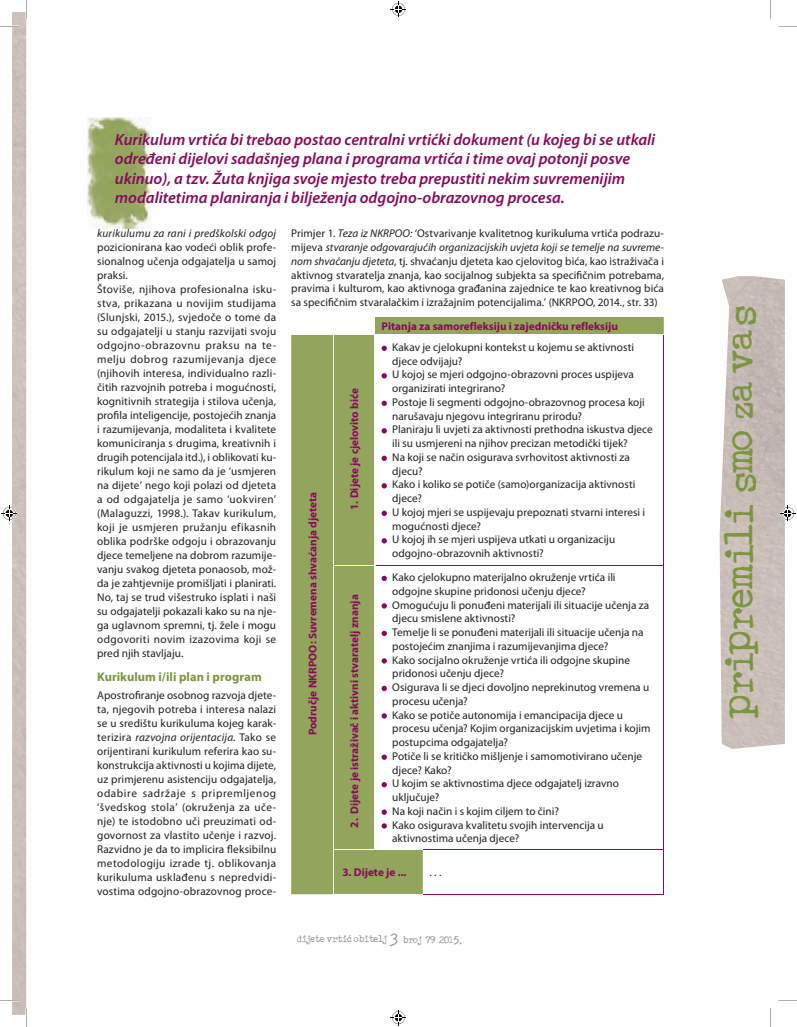
<style>
.page{position:relative;width:797px;height:1027px;background:#fff}
.page>*{position:absolute;margin:0;border:0;box-sizing:border-box;transform-origin:0 0}
.t1{font:31.25px "ACOUSTICBASSV";color:#7b9540}
.t2{font:italic 600 16.25px/19.5px "Myriad Pro";color:#880a5b}
.t3{font:700 12.5px "Myriad Pro";letter-spacing:.005em;color:#7b9540}
.t4{font:11.25px/14px "Myriad Pro";letter-spacing:.005em;color:#231f20}
.t5{font:700 11.25px "Myriad Pro";color:#880a5b}
.t6{font:italic 11.25px "Myriad Pro";letter-spacing:.015em;color:#231f20}
.t7{font:7.5px "ACOUSTICBASSV";color:#939598}
.s1{font-style:italic}
.s2{font-size:12.5px}
</style>
<div class="page">
<img style="left:719px;top:276px;width:66px;height:473px">
<img style="left:88px;top:117px;width:63px;height:111px">
<svg style="left:291px;top:317px;width:372px;height:577px"></svg>
<svg style="left:333px;top:317px;width:1px;height:17px"></svg>
<svg style="left:374px;top:317px;width:1px;height:17px"></svg>
<hr style="left:291px;top:334px;width:42px;height:1px;background:#fff">
<hr style="left:333px;top:334px;width:42px;height:1px;background:#fff">
<hr style="left:375px;top:334px;width:48px;height:1px;background:#fff">
<hr style="left:374px;top:335px;width:1px;height:230px;background:#fff">
<hr style="left:423px;top:334px;width:241px;height:1px;background:#fff">
<hr style="left:374px;top:565px;width:1px;height:285px;background:#fff">
<hr style="left:663px;top:335px;width:1px;height:230px;background:#880a5b">
<hr style="left:375px;top:565px;width:48px;height:1px;background:#880a5b">
<hr style="left:423px;top:565px;width:241px;height:1px;background:#880a5b">
<hr style="left:663px;top:565px;width:1px;height:285px;background:#880a5b">
<hr style="left:423px;top:850px;width:241px;height:1px;background:#880a5b">
<hr style="left:663px;top:850px;width:1px;height:44px;background:#880a5b">
<hr style="left:423px;top:894px;width:241px;height:1px;background:#880a5b">
<hr style="left:333px;top:335px;width:1px;height:230px;background:#fff">
<hr style="left:333px;top:565px;width:42px;height:1px;background:#fff">
<hr style="left:333px;top:565px;width:1px;height:285px;background:#fff">
<hr style="left:333px;top:850px;width:42px;height:1px;background:#fff">
<hr style="left:333px;top:850px;width:1px;height:44px;background:#fff">
<hr style="left:375px;top:850px;width:48px;height:1px;background:#fff">
<svg style="left:381px;top:346px;width:6px;height:5px"></svg>
<svg style="left:381px;top:373px;width:6px;height:5px"></svg>
<svg style="left:381px;top:401px;width:6px;height:5px"></svg>
<svg style="left:381px;top:428px;width:6px;height:5px"></svg>
<svg style="left:381px;top:456px;width:6px;height:5px"></svg>
<svg style="left:381px;top:483px;width:6px;height:5px"></svg>
<svg style="left:381px;top:511px;width:6px;height:5px"></svg>
<svg style="left:381px;top:538px;width:6px;height:5px"></svg>
<svg style="left:381px;top:576px;width:6px;height:5px"></svg>
<svg style="left:381px;top:603px;width:6px;height:6px"></svg>
<svg style="left:381px;top:631px;width:6px;height:5px"></svg>
<svg style="left:381px;top:658px;width:6px;height:6px"></svg>
<svg style="left:381px;top:686px;width:6px;height:5px"></svg>
<svg style="left:381px;top:713px;width:6px;height:6px"></svg>
<svg style="left:381px;top:754px;width:6px;height:6px"></svg>
<svg style="left:381px;top:782px;width:6px;height:5px"></svg>
<svg style="left:381px;top:809px;width:6px;height:6px"></svg>
<svg style="left:381px;top:823px;width:6px;height:6px"></svg>
<svg style="left:770px;top:0;width:1px;height:19px"></svg>
<svg style="left:778px;top:26px;width:19px;height:1px"></svg>
<svg style="left:778px;top:1000px;width:19px;height:1px"></svg>
<svg style="left:770px;top:1008px;width:1px;height:19px"></svg>
<svg style="left:391px;top:2px;width:15px;height:15px"></svg>
<svg style="left:391px;top:1010px;width:15px;height:15px"></svg>
<svg style="left:0;top:0;width:27px;height:1027px"></svg>
<svg style="left:780px;top:506px;width:15px;height:15px"></svg>
<p class="t2" style="left:115px;top:130px;width:542px">Kurikulum vrtića bi trebao postao centralni vrtićki dokument (u kojeg bi se utkali određeni dijelovi sadašnjeg plana i programa vrtića i time ovaj potonji posve ukinuo), a tzv. Žuta knjiga svoje mjesto treba prepustiti nekim suvremenijim modalitetima planiranja i bilježenja odgojno-obrazovnog procesa.</p>
<p class="t4" style="left:291px;top:227px;width:374px;text-align:justify">Primjer 1. <span class="s1">Teza iz NKRPOO:</span> ‘Ostvarivanje kvalitetnog kurikuluma vrtića podrazu&shy;mijeva <span class="s1">stvaranje odgovarajućih organizacijskih uvjeta koji se temelje na suvreme&shy;nom shvaćanju djeteta</span>, tj. shvaćanju djeteta kao cjelovitog bića, kao istraživača i aktivnog stvaratelja znanja, kao socijalnog subjekta sa specifičnim potrebama, pravima i kulturom, kao aktivnoga građanina zajednice te kao kreativnog bića sa specifičnim stvaralačkim i izražajnim potencijalima.’ (NKRPOO, 2014., str. 33)</p>
<p class="t5" style="left:381px;top:319px;width:238px">Pitanja za samorefleksiju i zajedničku refleksiju</p>
<p class="t6" style="left:97px;top:226px;width:180px">kurikulumu za rani i predškolski odgoj</p>
<p class="t4" style="left:97px;top:240px;width:181px">pozicionirana kao vodeći oblik profe&shy;sionalnog učenja odgajatelja u samoj praksi.<br>Štoviše, njihova profesionalna isku&shy;stva, prikazana u novijim studijama (Slunjski, 2015.), svjedoče o tome da su odgajatelji u stanju razvijati svoju odgojno-obrazovnu praksu na te&shy;melju dobrog razumijevanja djece (njihovih interesa, individualno razli&shy;čitih razvojnih potreba i mogućnosti, kognitivnih strategija i stilova učenja, profila inteligencije, postojećih znanja i razumijevanja, modaliteta i kvalitete komuniciranja s drugima, kreativnih i drugih potencijala itd.), i oblikovati ku&shy;rikulum koji ne samo da je ‘usmjeren na dijete’ nego koji polazi od djeteta a od odgajatelja je samo ‘uokviren’ (Malaguzzi, 1998.). Takav kurikulum, koji je usmjeren pružanju efikasnih oblika podrške odgoju i obrazovanju djece temeljene na dobrom razumije&shy;vanju svakog djeteta ponaosob, mož&shy;da je zahtjevnije promišljati i planirati.<br>No, taj se trud višestruko isplati i naši su odgajatelji pokazali kako su na nje&shy;ga uglavnom spremni, tj. žele i mogu odgovoriti novim izazovima koji se pred njih stavljaju.</p>
<p class="t3" style="left:97px;top:669px;width:166px">Kurikulum i/ili plan i program</p>
<p class="t4" style="left:97px;top:688px;width:180px;text-align:justify">Apostrofiranje osobnog razvoja djete&shy;ta, njegovih potreba i interesa nalazi se u središtu kurikuluma kojeg karak&shy;terizira <span class="s1">razvojna orijentacija.</span> Tako se orijentirani kurikulum referira kao su&shy;konstrukcija aktivnosti u kojima dijete, uz primjerenu asistenciju odgajatelja, odabire sadržaje s pripremljenog ‘švedskog stola’ (okruženja za uče&shy;nje) te istodobno uči preuzimati od&shy;govornost za vlastito učenje i razvoj.<br>Razvidno je da to implicira fleksibilnu metodologiju izrade tj. oblikovanja kurikuluma usklađenu s nepredvidi&shy;vostima odgojno-obrazovnog proce-</p>
<p class="t4" style="left:392px;top:341px;width:262px">Kakav je cjelokupni kontekst u kojemu se aktivnosti djece odvijaju?<br>U kojoj se mjeri odgojno-obrazovni proces uspijeva organizirati integrirano?<br>Postoje li segmenti odgojno-obrazovnog procesa koji narušavaju njegovu integriranu prirodu?<br>Planiraju li uvjeti za aktivnosti prethodna iskustva djece ili su usmjereni na njihov precizan metodički tijek?<br>Na koji se način osigurava svrhovitost aktivnosti za djecu?<br>Kako i koliko se potiče (samo)organizacija aktivnosti djece?<br>U kojoj mjeri se uspijevaju prepoznati stvarni interesi i mogućnosti djece?<br>U kojoj ih se mjeri uspijeva utkati u organizaciju odgojno-obrazovnih aktivnosti?</p>
<p class="t5" style="left:347px;top:510px;width:123px;rotate:-90deg">1. Dijete je cjelovito biće</p>
<p class="t5" style="left:305px;top:735px;width:245px;rotate:-90deg">Područje NKRPOO: Suvremena shvaćanja djeteta</p>
<p class="t4" style="left:392px;top:571px;width:260px">Kako cjelokupno materijalno okruženje vrtića ili odgojne skupine pridonosi učenju djece?<br>Omogućuju li ponuđeni materijali ili situacije učenja za djecu smislene aktivnosti?<br>Temelje li se ponuđeni materijali ili situacije učenja na postojećim znanjima i razumijevanjima djece?<br>Kako socijalno okruženje vrtića ili odgojne skupine pridonosi učenju djece?<br>Osigurava li se djeci dovoljno neprekinutog vremena u procesu učenja?<br>Kako se potiče autonomija i emancipacija djece u procesu učenja? Kojim organizacijskim uvjetima i kojim postupcima odgajatelja?<br>Potiče li se kritičko mišljenje i samomotivirano učenje djece? Kako?<br>U kojim se aktivnostima djece odgajatelj izravno uključuje?<br>Na koji način i s kojim ciljem to čini?<br>Kako osigurava kvalitetu svojih intervencija u aktivnostima učenja djece?</p>
<p class="t5" style="left:342px;top:865px;width:66px">3. Dijete je ...</p>
<p class="t4" style="left:429px;top:866px;width:13px">. . .</p>
<p class="t5" style="left:347px;top:827px;width:235px;rotate:-90deg">2. Dijete je istraživač i aktivni stvaratelj znanja</p>
<p class="t7" style="left:297px;top:933px;width:170px">dijete vrtić obitelj <span class="s2">3</span> broj 79 2015.</p>
<h1 class="t1" style="left:714px;top:719px;width:414px;rotate:-90deg">pripremili smo za vas</h1>
</div>
